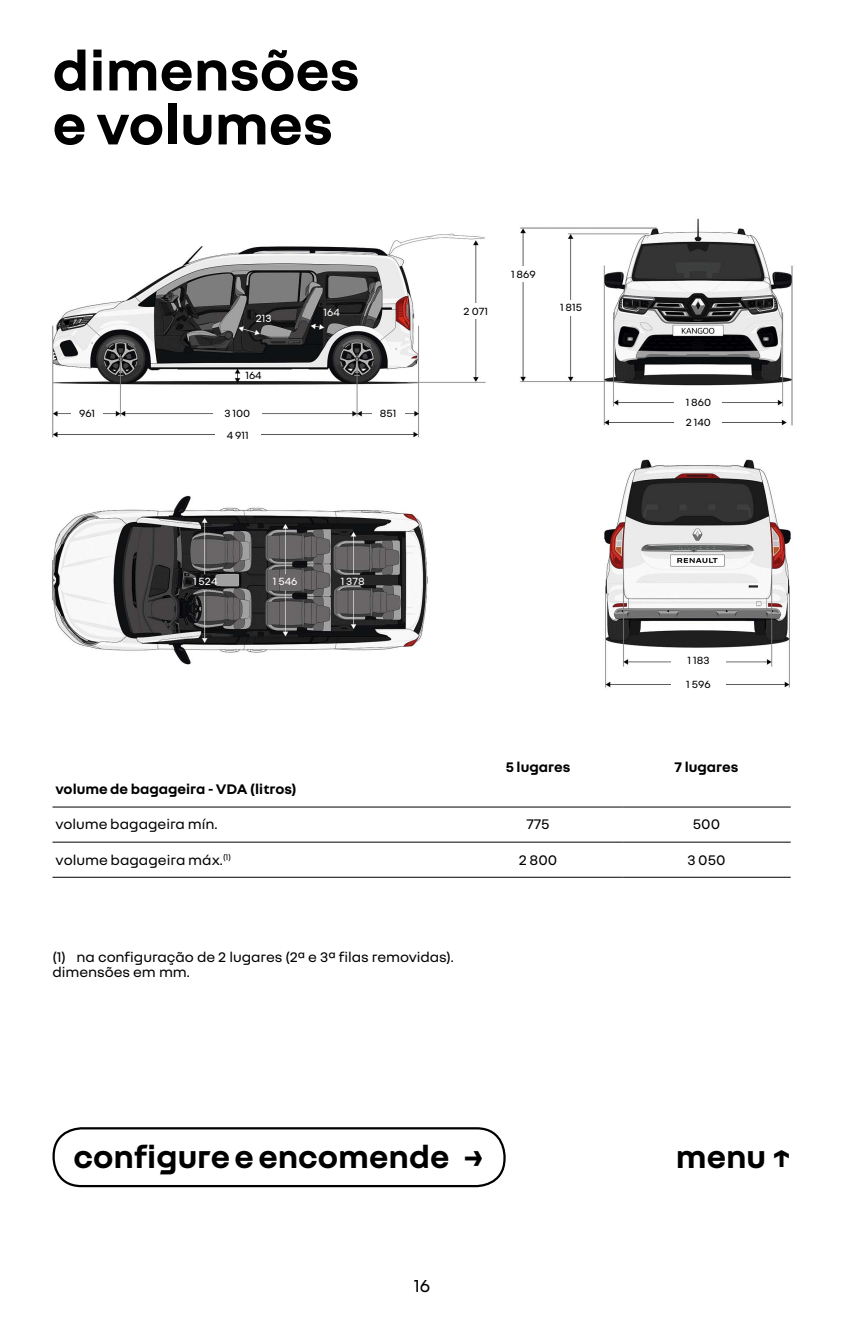
<style>
.page{position:relative;width:844px;height:1318px;background:#fff}
.page>*{position:absolute;margin:0;border:0;box-sizing:border-box;transform-origin:0 0}
.t1{font:700 59.25px/54px "Nouvel R";color:#000}
.t2{font:700 33.75px "Nouvel R";color:#000}
.t3{font:18.75px "Nouvel R";color:#000}
.t4{font:15px/15px "Nouvel R";letter-spacing:-.005em;color:#000}
.t5{font:700 15px "Nouvel R";color:#000}
.t6{font:11.25px/20.7px "Nouvel R";color:#000}
.t7{font:11.25px "Nouvel R";color:#fff}
</style>
<div class="page">
<img style="left:52px;top:233px;width:434px;height:432px">
<img style="left:520px;top:218px;width:273px;height:470px">
<div style="left:52px;top:1127px;width:453px;height:60px;border:2px solid #000;border-radius:28px"></div>
<hr style="left:52px;top:842px;width:402px;height:1px;background:#000">
<hr style="left:454px;top:842px;width:168px;height:1px;background:#000">
<hr style="left:622px;top:842px;width:168px;height:1px;background:#000">
<hr style="left:52px;top:877px;width:402px;height:1px;background:#000">
<hr style="left:52px;top:807px;width:402px;height:1px;background:#000">
<hr style="left:454px;top:807px;width:168px;height:1px;background:#000">
<hr style="left:622px;top:807px;width:168px;height:1px;background:#000">
<hr style="left:454px;top:877px;width:168px;height:1px;background:#000">
<hr style="left:622px;top:877px;width:168px;height:1px;background:#000">
<div style="left:72px;top:406px;width:31px;height:15px;background:#fff"></div>
<div style="left:213px;top:406px;width:48px;height:15px;background:#fff"></div>
<div style="left:241px;top:370px;width:32px;height:10px;background:#fff"></div>
<div style="left:372px;top:406px;width:32px;height:15px;background:#fff"></div>
<div style="left:450px;top:304px;width:51px;height:15px;background:#fff"></div>
<div style="left:501px;top:267px;width:45px;height:15px;background:#fff"></div>
<div style="left:549px;top:300px;width:44px;height:15px;background:#fff"></div>
<div style="left:674px;top:395px;width:48px;height:15px;background:#fff"></div>
<div style="left:674px;top:415px;width:48px;height:15px;background:#fff"></div>
<div style="left:671px;top:653px;width:54px;height:15px;background:#fff"></div>
<div style="left:671px;top:677px;width:54px;height:15px;background:#fff"></div>
<div style="left:215px;top:428px;width:45px;height:15px;background:#fff"></div>
<h1 class="t1" style="left:52px;top:40px;width:309px">dimensões e volumes</h1>
<p class="t7" style="left:256px;top:311px;width:17px">213</p>
<p class="t6" style="left:245px;top:364px;width:18px">164</p>
<p class="t6" style="left:79px;top:403px;width:17px">961</p>
<p class="t6" style="left:224px;top:403px;width:27px">3 100</p>
<p class="t6" style="left:227px;top:424px;width:24px">4 911</p>
<p class="t7" style="left:323px;top:305px;width:18px">164</p>
<p class="t6" style="left:380px;top:403px;width:18px">851</p>
<p class="t7" style="left:193px;top:574px;width:26px">1 524</p>
<p class="t7" style="left:273px;top:574px;width:26px">1 546</p>
<p class="t7" style="left:341px;top:574px;width:25px">1 378</p>
<p class="t6" style="left:464px;top:300px;width:26px">2 071</p>
<p class="t6" style="left:511px;top:263px;width:26px">1 869</p>
<p class="t6" style="left:560px;top:296px;width:24px">1 815</p>
<p class="t6" style="left:685px;top:391px;width:27px">1 860<br>2 140</p>
<p class="t6" style="left:687px;top:649px;width:24px">1 183</p>
<p class="t6" style="left:686px;top:673px;width:26px">1 596</p>
<p class="t5" style="left:506px;top:757px;width:66px">5 lugares</p>
<p class="t5" style="left:674px;top:757px;width:65px">7 lugares</p>
<p class="t5" style="left:55px;top:779px;width:243px">volume de bagageira - VDA (litros)</p>
<p class="t4" style="left:55px;top:816px;width:164px">volume bagageira mín.</p>
<p class="t4" style="left:526px;top:816px;width:25px">775</p>
<p class="t4" style="left:693px;top:816px;width:29px">500</p>
<p class="t4" style="left:55px;top:851px;width:177px">volume bagageira máx.<sup>(1)</sup></p>
<p class="t4" style="left:519px;top:851px;width:40px">2 800</p>
<p class="t4" style="left:687px;top:851px;width:40px">3 050</p>
<p class="t4" style="left:52px;top:949px;width:403px">(1) na configuração de 2 lugares (2ª e 3ª filas removidas). dimensões em mm.</p>
<h2 class="t2" style="left:73px;top:1135px;width:412px">configure e encomende →</h2>
<h2 class="t2" style="left:676px;top:1135px;width:117px">menu ↑</h2>
<p class="t3" style="left:414px;top:1274px;width:18px">16</p>
</div>
